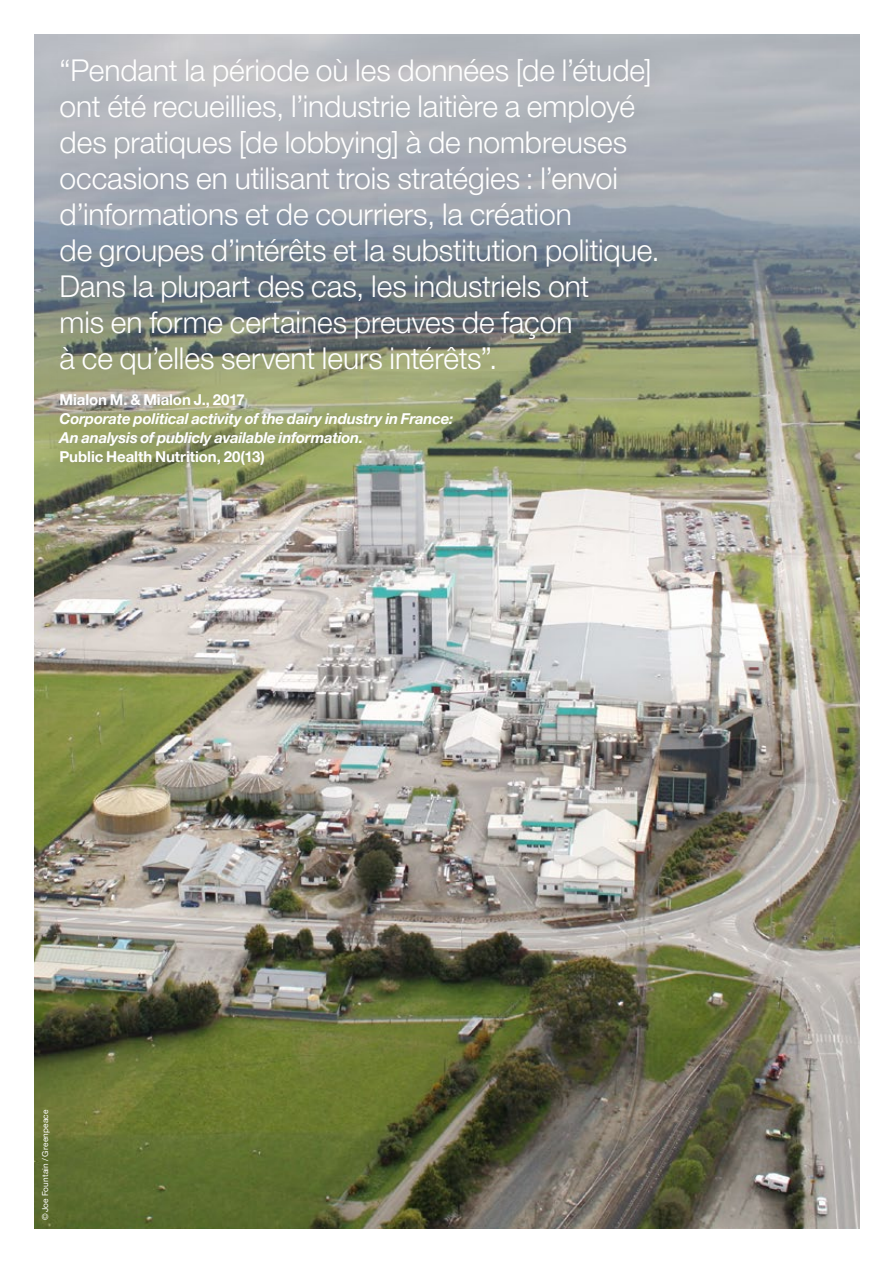
<style>
.page{position:relative;width:893px;height:1263px;background:#fff}
.page>*{position:absolute;margin:0;border:0;box-sizing:border-box;transform-origin:0 0}
.t1{font:300 30px/36px "Helvetica Neue LT Pro";letter-spacing:-.005em;color:#fff}
.t2{font:italic 700 15px/18.8px "Helvetica Neue LT Pro";letter-spacing:-.015em;color:#fff}
.t3{font:700 15px "Helvetica Neue LT Pro";letter-spacing:-.005em;color:#fff}
.t4{font:8.25px "Helvetica Neue LT Pro";letter-spacing:.025em;color:#fff}
</style>
<div class="page">
<img style="left:34px;top:34px;width:825px;height:1195px">
<div style="left:38px;top:37px;width:639px;height:448px;background:#000;opacity:.15"></div>
<p class="t1" style="left:60px;top:52px;width:602px">“Pendant la période où les données [de l’étude] ont été recueillies, l’industrie laitière a employé des pratiques [de lobbying] à de nombreuses occasions en utilisant trois stratégies : l’envoi d’informations et de courriers, la création<br>de groupes d’intérêts et la substitution politique.<br>Dans la plupart des cas, les industriels ont<br>mis en forme certaines preuves de façon<br>à ce qu’elles servent leurs intérêts”.</p>
<p class="t3" style="left:60px;top:391px;width:187px">Mialon M. &amp; Mialon J., 2017</p>
<p class="t2" style="left:60px;top:409px;width:395px">Corporate political activity of the dairy industry in France:<br>An analysis of publicly available information.</p>
<p class="t3" style="left:60px;top:447px;width:207px">Public Health Nutrition, 20(13)</p>
<p class="t4" style="left:40px;top:1220px;width:112px;rotate:-90deg">© Joe Fountain / Greenpeace</p>
</div>
